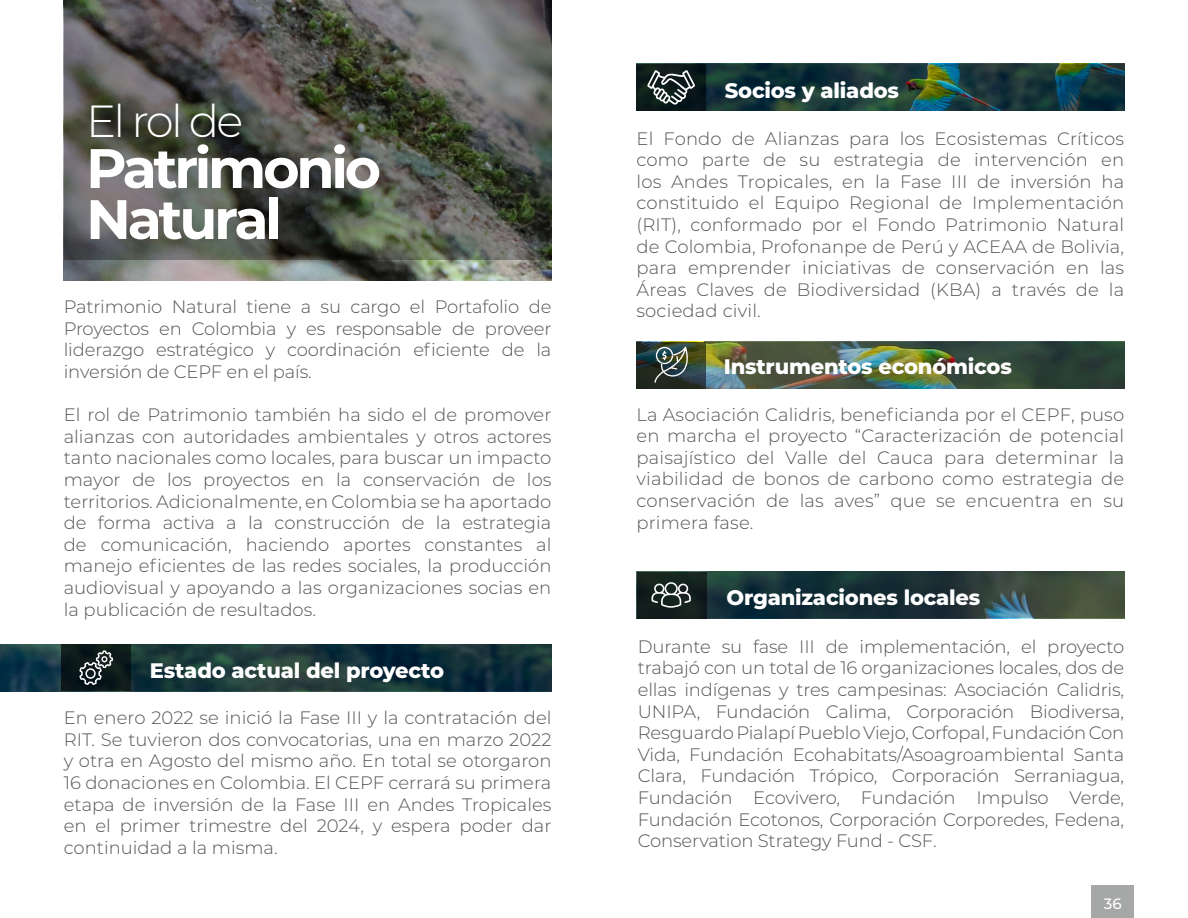
<style>
.page{position:relative;width:1188px;height:918px;background:#fff}
.page>*{position:absolute;margin:0;border:0;box-sizing:border-box;transform-origin:0 0}
.t1{font:700 55.5px/51px "Montserrat";letter-spacing:-.06em;color:#fff}
.t2{font:300 45px "Montserrat";letter-spacing:-.06em;color:#fff}
.t3{font:800 21px "Montserrat";letter-spacing:-.01em;color:#fff}
.t4{font:300 18px/21.6px "Montserrat";color:#555454;text-align:justify}
.t5{font:500 15px "Montserrat";color:#fff}
</style>
<div class="page">
<div style="left:1092px;top:885px;width:42px;height:33px;background:#a6a7a7"></div>
<img style="left:64px;top:260px;width:487px;height:21px">
<svg style="left:64px;top:0;width:487px;height:260px;background:#555650"></svg>
<img style="left:0;top:644px;width:62px;height:47px">
<div style="left:62px;top:644px;width:69px;height:47px;background:#0c1919"></div>
<svg style="left:131px;top:644px;width:420px;height:47px;background:#173439"></svg>
<svg style="left:79px;top:651px;width:34px;height:34px"></svg>
<div style="left:637px;top:64px;width:69px;height:47px;background:linear-gradient(to right,#101f1a,#061319)"></div>
<img style="left:706px;top:64px;width:418px;height:47px">
<svg style="left:647px;top:70px;width:48px;height:35px;background:#4d5958"></svg>
<svg style="left:637px;top:342px;width:69px;height:47px;background:#2b382b"></svg>
<img style="left:706px;top:342px;width:418px;height:47px">
<svg style="left:654px;top:347px;width:34px;height:36px"></svg>
<div style="left:638px;top:572px;width:69px;height:46px;background:#131f1d"></div>
<svg style="left:707px;top:571px;width:417px;height:47px;background:#253b3b"></svg>
<svg style="left:651px;top:582px;width:40px;height:26px"></svg>
<h2 class="t2" style="left:86px;top:90px;width:159px">El rol de</h2>
<h1 class="t1" style="left:86px;top:140px;width:296px">Patrimonio<br>Natural</h1>
<p class="t4" style="left:64px;top:295px;width:489px">Patrimonio Natural tiene a su cargo el Portafolio de Proyectos en Colombia y es responsable de proveer liderazgo estratégico y coordinación eficiente de la inversión de CEPF en el país.</p>
<p class="t4" style="left:64px;top:403px;width:489px">El rol de Patrimonio también ha sido el de promover alianzas con autoridades ambientales y otros actores tanto nacionales como locales, para buscar un impacto mayor de los proyectos en la conservación de los territorios. Adicionalmente, en Colombia se ha aportado de forma activa a la construcción de la estrategia de comunicación, haciendo aportes constantes al manejo eficientes de las redes sociales, la producción audiovisual y apoyando a las organizaciones socias en la publicación de resultados.</p>
<p class="t3" style="left:150px;top:655px;width:296px">Estado actual del proyecto</p>
<p class="t4" style="left:64px;top:707px;width:489px">En enero 2022 se inició la Fase III y la contratación del RIT. Se tuvieron dos convocatorias, una en marzo 2022 y otra en Agosto del mismo año. En total se otorgaron 16 donaciones en Colombia. El CEPF cerrará su primera etapa de inversión de la Fase III en Andes Tropicales en el primer trimestre del 2024, y espera poder dar continuidad a la misma.</p>
<p class="t3" style="left:725px;top:75px;width:176px">Socios y aliados</p>
<p class="t4" style="left:637px;top:127px;width:489px">El Fondo de Alianzas para los Ecosistemas Críticos como parte de su estrategia de intervención en los Andes Tropicales, en la Fase III de inversión ha constituido el Equipo Regional de Implementación (RIT), conformado por el Fondo Patrimonio Natural de Colombia, Profonanpe de Perú y ACEAA de Bolivia, para emprender iniciativas de conservación en las Áreas Claves de Biodiversidad (KBA) a través de la sociedad civil.</p>
<p class="t3" style="left:724px;top:351px;width:289px">Instrumentos económicos</p>
<p class="t4" style="left:637px;top:403px;width:489px">La Asociación Calidris, beneficianda por el CEPF, puso en marcha el proyecto “Caracterización de potencial paisajístico del Valle del Cauca para determinar la viabilidad de bonos de carbono como estrategia de conservación de las aves” que se encuentra en su primera fase.</p>
<p class="t3" style="left:727px;top:582px;width:255px">Organizaciones locales</p>
<p class="t4" style="left:638px;top:635px;width:488px">Durante su fase III de implementación, el proyecto trabajó con un total de 16 organizaciones locales, dos de ellas indígenas y tres campesinas: Asociación Calidris, UNIPA, Fundación Calima, Corporación Biodiversa, Resguardo Pialapí Pueblo Viejo, Corfopal, Fundación Con Vida, Fundación Ecohabitats/Asoagroambiental Santa Clara, Fundación Trópico, Corporación Serraniagua, Fundación Ecovivero, Fundación Impulso Verde, Fundación Ecotonos, Corporación Corporedes, Fedena, Conservation Strategy Fund - CSF.</p>
<p class="t5" style="left:1104px;top:893px;width:19px">36</p>
</div>
